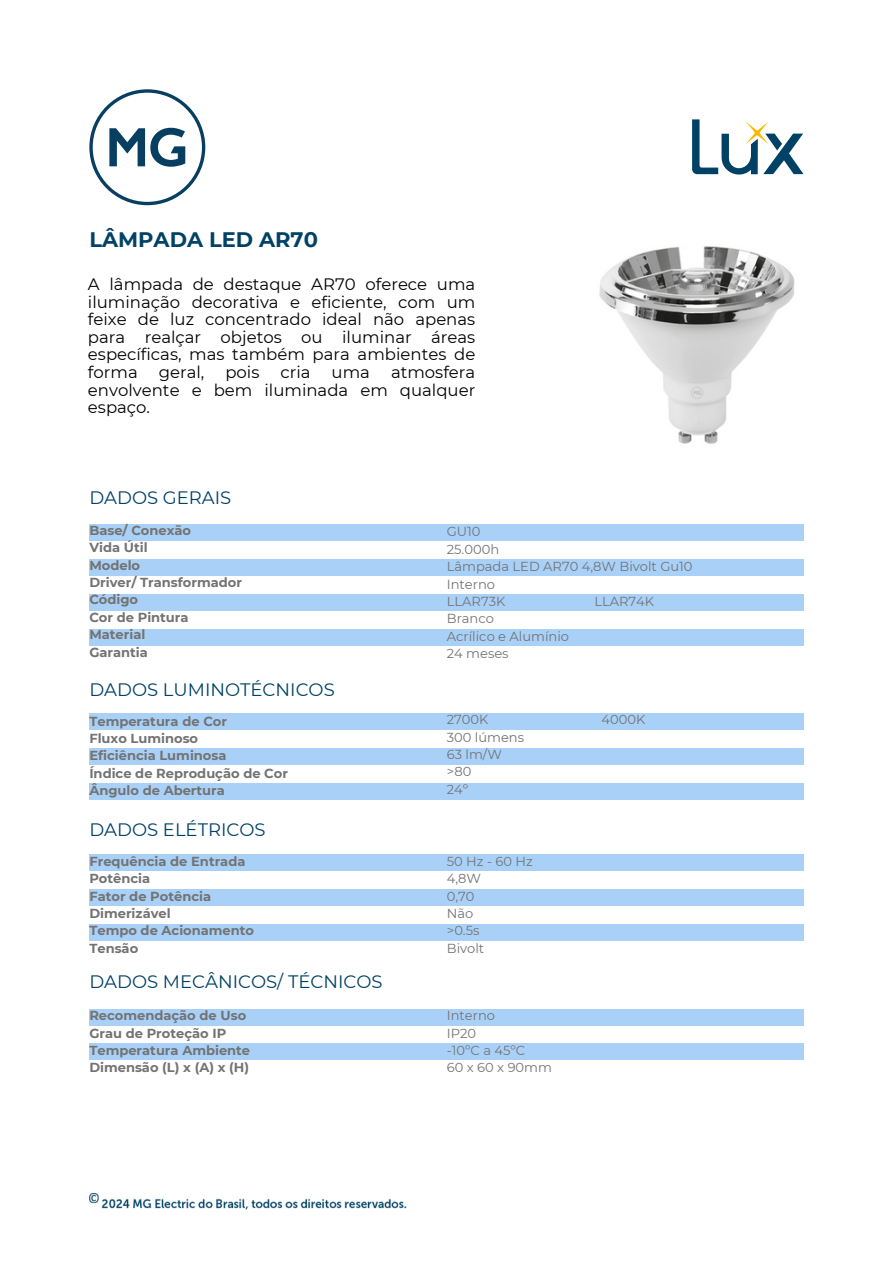
<style>
.page{position:relative;width:894px;height:1264px;background:#fff}
.page>*{position:absolute;margin:0;border:0;box-sizing:border-box;transform-origin:0 0}
.t1{font:700 21px "Montserrat";color:#004265}
.t2{font:18px "Montserrat";color:#004265}
.t3{font:16.5px/17.5px "Montserrat";color:#000;text-align:justify}
.t4{font:700 13.05px/17.4px "Montserrat";color:#737373}
.t5{font:13.05px "Montserrat";color:#737373}
</style>
<div class="page">
<img style="left:89px;top:1193px;width:318px;height:17px">
<svg style="left:89px;top:89px;width:116px;height:116px"></svg>
<svg style="left:692px;top:119px;width:111px;height:55px"></svg>
<img style="left:599px;top:246px;width:196px;height:198px">
<div style="left:90px;top:524px;width:713px;height:17px;background:#a9d1f8"></div>
<div style="left:90px;top:559px;width:713px;height:16px;background:#a9d1f8"></div>
<div style="left:90px;top:594px;width:713px;height:17px;background:#a9d1f8"></div>
<div style="left:90px;top:629px;width:713px;height:16px;background:#a9d1f8"></div>
<div style="left:90px;top:713px;width:713px;height:16px;background:#a9d1f8"></div>
<div style="left:90px;top:748px;width:713px;height:16px;background:#a9d1f8"></div>
<div style="left:90px;top:783px;width:713px;height:16px;background:#a9d1f8"></div>
<div style="left:90px;top:854px;width:713px;height:16px;background:#a9d1f8"></div>
<div style="left:90px;top:889px;width:713px;height:16px;background:#a9d1f8"></div>
<div style="left:90px;top:924px;width:713px;height:16px;background:#a9d1f8"></div>
<div style="left:90px;top:1008px;width:713px;height:17px;background:#a9d1f8"></div>
<div style="left:90px;top:1043px;width:713px;height:16px;background:#a9d1f8"></div>
<h3 class="t1" style="left:89px;top:227px;width:230px">LÂMPADA LED AR70</h3>
<h1 class="t3" style="left:88px;top:276px;width:389px">A lâmpada de destaque AR70 oferece uma iluminação decorativa e eficiente, com um feixe de luz concentrado ideal não apenas para realçar objetos ou iluminar áreas específicas, mas também para ambientes de forma</h1>
<h1 class="t3" style="left:88px;top:363px;width:389px;text-indent:303px">atmosfera envolvente e bem iluminada em qualquer espaço.</h1>
<h1 class="t3" style="left:159px;top:363px;width:47px">geral,</h1>
<h1 class="t3" style="left:225px;top:363px;width:36px">pois</h1>
<h1 class="t3" style="left:280px;top:363px;width:32px">cria</h1>
<h1 class="t3" style="left:331px;top:363px;width:40px">uma</h1>
<p class="t2" style="left:89px;top:486px;width:143px">DADOS GERAIS</p>
<h2 class="t4" style="left:89px;top:521px;width:154px">Base/ Conexão<br>Vida Útil<br>Modelo<br>Driver/ Transformador<br>Código<br>Cor de Pintura<br>Material<br>Garantia</h2>
<h4 class="t5" style="left:446px;top:524px;width:35px">GU10</h4>
<h2 class="t5" style="left:446px;top:541px;width:54px">25.000h</h2>
<h4 class="t5" style="left:446px;top:558px;width:247px">Lâmpada LED AR70 4,8W Bivolt Gu10</h4>
<h2 class="t5" style="left:446px;top:576px;width:50px">Interno</h2>
<p class="t5" style="left:446px;top:593px;width:60px">LLAR73K</p>
<p class="t5" style="left:594px;top:593px;width:61px">LLAR74K</p>
<p class="t5" style="left:446px;top:611px;width:49px">Branco</p>
<p class="t5" style="left:446px;top:628px;width:124px">Acrílico e Alumínio</p>
<p class="t5" style="left:446px;top:645px;width:63px">24 meses</p>
<h2 class="t2" style="left:89px;top:678px;width:247px">DADOS LUMINOTÉCNICOS</h2>
<p class="t4" style="left:89px;top:712px;width:200px">Temperatura de Cor<br>Fluxo Luminoso<br>Eficiência Luminosa<br>Índice de Reprodução de Cor<br>Ângulo de Abertura</p>
<p class="t5" style="left:446px;top:711px;width:43px">2700K</p>
<p class="t5" style="left:601px;top:711px;width:45px">4000K</p>
<p class="t5" style="left:446px;top:729px;width:79px">300 lúmens</p>
<p class="t5" style="left:446px;top:746px;width:56px">63 lm/W</p>
<p class="t5" style="left:446px;top:763px;width:26px">&gt;80</p>
<p class="t5" style="left:446px;top:781px;width:23px">24º</p>
<h4 class="t2" style="left:89px;top:818px;width:178px">DADOS ELÉTRICOS</h4>
<p class="t4" style="left:89px;top:852px;width:166px">Frequência de Entrada<br>Potência<br>Fator de Potência<br>Dimerizável<br>Tempo de Acionamento<br>Tensão</p>
<p class="t5" style="left:446px;top:853px;width:87px">50 Hz - 60 Hz</p>
<p class="t5" style="left:446px;top:870px;width:36px">4,8W</p>
<p class="t5" style="left:446px;top:888px;width:29px">0,70</p>
<p class="t5" style="left:446px;top:905px;width:28px">Não</p>
<p class="t5" style="left:446px;top:922px;width:34px">&gt;0.5s</p>
<p class="t5" style="left:446px;top:940px;width:39px">Bivolt</p>
<p class="t2" style="left:89px;top:970px;width:295px">DADOS MECÂNICOS/ TÉCNICOS</p>
<p class="t4" style="left:89px;top:1006px;width:162px">Recomendação de Uso<br>Grau de Proteção IP<br>Temperatura Ambiente<br>Dimensão (L) x (A) x (H)</p>
<p class="t5" style="left:446px;top:1007px;width:50px">Interno</p>
<h4 class="t5" style="left:446px;top:1025px;width:31px">IP20</h4>
<p class="t5" style="left:446px;top:1042px;width:80px">-10ºC a 45ºC</p>
<p class="t5" style="left:446px;top:1059px;width:107px">60 x 60 x 90mm</p>
</div>
